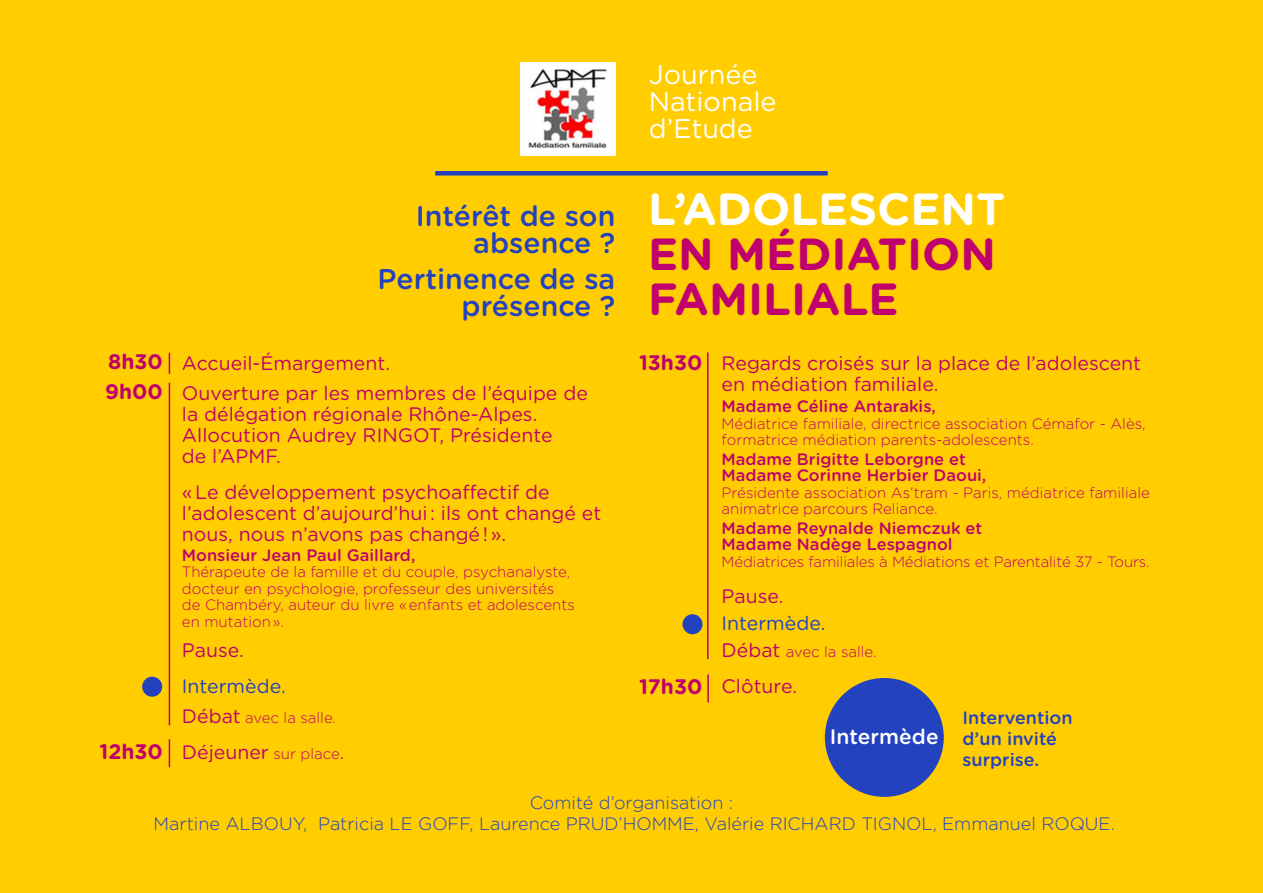
<style>
.page{position:relative;width:1263px;height:893px;background:#ffcd00}
.page>*{position:absolute;margin:0;border:0;box-sizing:border-box;transform-origin:0 0}
.t1{font:700 45px "Gotham Rounded";color:#bf006e}
.t2{font:700 45px "Gotham Rounded";color:#fff}
.t3{font:500 28.5px/27px "Gotham Rounded";color:#2242c0;text-align:right}
.t4{font:27px "Gotham Rounded";color:#fff}
.t5{font:700 21px "Gotham Rounded";color:#bf006e}
.t6{font:500 21px "Gotham Rounded";color:#fff}
.t7{font:19.5px/21px "Gotham Rounded";color:#bf006e}
.t8{font:19.5px "Gotham Rounded";color:#2242c0}
.t9{font:300 18px "Gotham Rounded";color:#2242c0}
.t10{font:500 18px "Gotham Rounded";color:#2242c0}
.t11{font:18px "Gotham Rounded";color:#bf006e}
.t12{font:500 16.5px "Gotham Rounded";color:#bf006e}
.t13{font:300 15px/16.5px "Gotham Rounded";color:#bf006e}
</style>
<div class="page">
<div style="left:435px;top:171px;width:393px;height:5px;background:#2242c0"></div>
<div style="left:520px;top:63px;width:95px;height:93px;background:#fff"></div>
<img style="left:529px;top:70px;width:78px;height:78px">
<div style="left:825px;top:678px;width:119px;height:119px;background:#2242c0;border-radius:50%"></div>
<div style="left:682px;top:614px;width:20px;height:20px;background:#2242c0;border-radius:50%"></div>
<div style="left:142px;top:677px;width:20px;height:20px;background:#2242c0;border-radius:50%"></div>
<svg style="left:169px;top:353px;width:1px;height:21px"></svg>
<hr style="left:169px;top:383px;width:1px;height:342px;background:#bf006e">
<svg style="left:169px;top:739px;width:1px;height:28px"></svg>
<hr style="left:707px;top:674px;width:2px;height:28px;background:#bf006e">
<hr style="left:707px;top:352px;width:1px;height:307px;background:#bf006e">
<p class="t5" style="left:108px;top:346px;width:56px">8h30</p>
<p class="t5" style="left:105px;top:376px;width:59px">9h00</p>
<p class="t5" style="left:99px;top:736px;width:65px">12h30</p>
<p class="t3" style="left:416px;top:201px;width:201px">Intérêt de son absence ?</p>
<p class="t3" style="left:378px;top:264px;width:239px">Pertinence de sa présence ?</p>
<p class="t7" style="left:182px;top:352px;width:210px">Accueil-Émargement.</p>
<p class="t7" style="left:182px;top:382px;width:407px">Ouverture par les membres de ’l équipe de</p>
<p class="t7" style="left:182px;top:403px;width:357px">la délégation régionale Rhône-Alpes.</p>
<p class="t7" style="left:182px;top:424px;width:372px">Allocution Audrey RINGOT, Présidente</p>
<p class="t7" style="left:182px;top:445px;width:101px">de ’lAPMF.</p>
<p class="t7" style="left:182px;top:481px;width:369px">«Le développement psychoaffectif de</p>
<p class="t7" style="left:182px;top:502px;width:421px">’l adolescent d’aujourd’hui: ils ont changé et nous, nous n’avons pas changé .«!</p>
<p class="t12" style="left:182px;top:543px;width:235px">Monsieur Jean Paul Gaillard,</p>
<p class="t13" style="left:182px;top:563px;width:390px">Thérapeute de la famille et du couple, psychanalyste,</p>
<p class="t13" style="left:182px;top:580px;width:374px">docteur en psychologie, professeur des universités</p>
<p class="t13" style="left:182px;top:596px;width:394px">de Chambéry, auteur du livre «enfants et adolescents</p>
<p class="t13" style="left:182px;top:613px;width:104px">en mutation .«</p>
<p class="t7" style="left:182px;top:639px;width:63px">Pause.</p>
<p class="t8" style="left:182px;top:673px;width:105px">Intermède.</p>
<p class="t13" style="left:245px;top:709px;width:92px">avec la salle.</p>
<p class="t7" style="left:182px;top:705px;width:60px">Débat</p>
<p class="t7" style="left:182px;top:741px;width:88px">Déjeuner</p>
<p class="t13" style="left:273px;top:745px;width:68px">sur place</p>
<p class="t11" style="left:340px;top:740px;width:6px">.</p>
<p class="t4" style="left:649px;top:56px;width:110px">Journée</p>
<p class="t4" style="left:649px;top:83px;width:129px">Nationale</p>
<p class="t4" style="left:649px;top:110px;width:106px">d’Etude</p>
<p class="t2" style="left:648px;top:176px;width:359px">’LADOLESCENT</p>
<p class="t1" style="left:648px;top:221px;width:349px">EN MÉDIATION</p>
<p class="t1" style="left:648px;top:266px;width:252px">FAMILIALE</p>
<p class="t5" style="left:639px;top:347px;width:65px">13h30</p>
<p class="t5" style="left:639px;top:671px;width:65px">17h30</p>
<p class="t7" style="left:722px;top:352px;width:421px">Regards croisés sur la place de ’l adolescent</p>
<p class="t7" style="left:722px;top:373px;width:218px">en médiation familiale.</p>
<p class="t12" style="left:722px;top:394px;width:216px">Madame Céline Antarakis,</p>
<p class="t13" style="left:722px;top:414px;width:426px">Médiatrice familiale, directrice association Cémafor - Alès, formatrice médiation parents-adolescents.</p>
<p class="t12" style="left:722px;top:447px;width:246px">Madame Brigitte Leborgne et</p>
<p class="t12" style="left:722px;top:463px;width:266px">Madame Corinne Herbier Daoui,</p>
<p class="t13" style="left:722px;top:483px;width:430px">Présidente association As’tram - Paris, médiatrice familiale animatrice parcours Reliance.</p>
<p class="t12" style="left:722px;top:516px;width:262px">Madame Reynalde Niemczuk et</p>
<p class="t12" style="left:722px;top:532px;width:232px">Madame Nadège Lespagnol</p>
<p class="t13" style="left:722px;top:552px;width:430px">Médiatrices familiales à Médiations et Parentalité 37 - Tours.</p>
<p class="t7" style="left:722px;top:584px;width:63px">Pause.</p>
<p class="t8" style="left:722px;top:609px;width:105px">Intermède.</p>
<p class="t13" style="left:786px;top:642px;width:92px">avec la salle.</p>
<p class="t7" style="left:722px;top:638px;width:60px">Débat</p>
<p class="t7" style="left:722px;top:674px;width:77px">Clôture.</p>
<p class="t6" style="left:830px;top:722px;width:110px">Intermède</p>
<p class="t10" style="left:962px;top:704px;width:112px">Intervention</p>
<p class="t10" style="left:962px;top:725px;width:96px">d’un invité</p>
<p class="t10" style="left:962px;top:746px;width:78px">surprise.</p>
<p class="t9" style="left:154px;top:811px;width:155px">Martine ALBOUY,</p>
<p class="t9" style="left:530px;top:790px;width:205px">Comité d’organisation :</p>
<p class="t9" style="left:318px;top:811px;width:798px">Patricia LE GOFF, Laurence PRUD’HOMME, Valérie RICHARD TIGNOL, Emmanuel ROQUE.</p>
</div>
